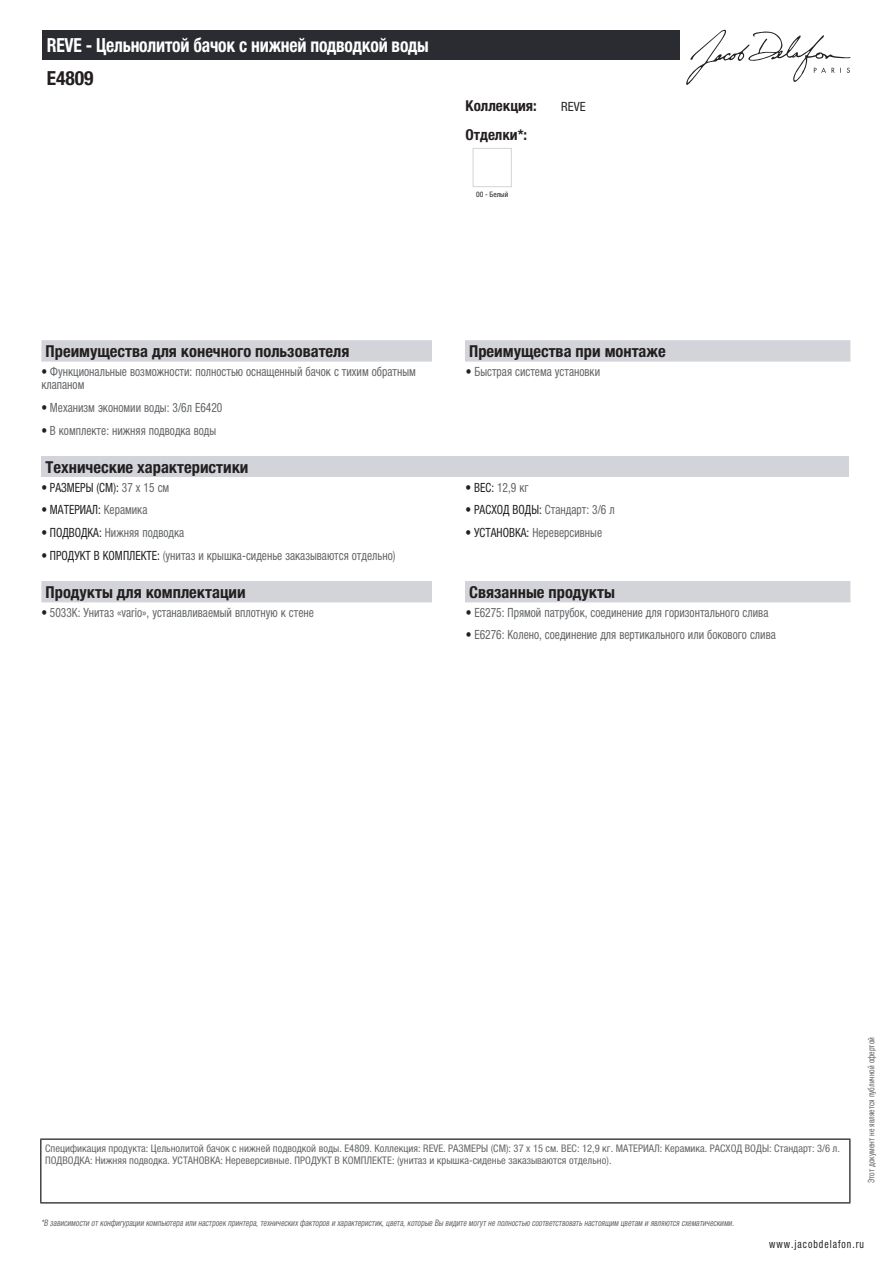
<style>
.page{position:relative;width:893px;height:1263px;background:#fff}
.page>*{position:absolute;margin:0;border:0;box-sizing:border-box;transform-origin:0 0}
.t1{font:700 condensed 19.5px "Helvetica Neue LTCYR";letter-spacing:-.01em;color:#fff;scale:.9 1}
.t2{font:700 condensed 19.5px "Helvetica Neue LTCYR";color:#231f20}
.t3{font:700 condensed 16.5px "Helvetica Neue LTCYR";color:#231f20}
.t4{font:700 condensed 15px "Helvetica Neue LTCYR";color:#231f20}
.t5{font:condensed 12.75px/13.5px "Helvetica Neue LTCYR";color:#626568;scale:.9 1}
.t6{font:condensed 12.75px "Helvetica Neue LTCYR";color:#231f20;scale:.9 1}
.t7{font:condensed 12.75px "Helvetica Neue LTCYR";color:#231f20}
.t8{font:condensed 11.25px "Helvetica Neue LTCYR";letter-spacing:.1em;color:#231f20;scale:.87 1}
.t9{font:condensed 10.5px/12px "Helvetica Neue LTCYR";color:#626568}
.t10{font:italic condensed 9px "Helvetica Neue LTCYR";color:#626568;scale:.87 1}
.t11{font:condensed 9px "Helvetica Neue LTCYR";color:#626568;scale:.87 1}
.t12{font:condensed 7.5px "Helvetica Neue LTCYR";color:#231f20}
.s1{color:#231f20}
.s2{color:#626568}
</style>
<div class="page">
<svg style="left:686px;top:30px;width:164px;height:55px"></svg>
<div style="left:473px;top:148px;width:39px;height:39px;border:1px solid #d3d4da"></div>
<div style="left:41px;top:340px;width:809px;height:22px;background:#d3d4da"></div>
<div style="left:432px;top:340px;width:33px;height:22px;background:#fff"></div>
<div style="left:41px;top:456px;width:808px;height:21px;background:#d3d4da"></div>
<div style="left:41px;top:581px;width:809px;height:21px;background:#d3d4da"></div>
<div style="left:432px;top:581px;width:33px;height:21px;background:#fff"></div>
<div style="left:43px;top:30px;width:637px;height:30px;background:#2a2c32"></div>
<hr style="left:40px;top:1138px;width:810px;height:2px;background:#040503">
<hr style="left:40px;top:1140px;width:1px;height:62px;background:#040503">
<hr style="left:849px;top:1140px;width:1px;height:62px;background:#040503">
<hr style="left:40px;top:1202px;width:810px;height:1px;background:#040503">
<h1 class="t1" style="left:47px;top:34px;width:426px">REVE - Цельнолитой бачок с нижней подводкой воды</h1>
<h1 class="t2" style="left:47px;top:67px;width:48px">E4809</h1>
<p class="t4" style="left:466px;top:97px;width:73px">Коллекция:</p>
<p class="t7" style="left:561px;top:99px;width:26px">REVE</p>
<p class="t4" style="left:466px;top:126px;width:63px">Отделки*:</p>
<p class="t12" style="left:476px;top:190px;width:34px">00 - Белый</p>
<p class="t3" style="left:46px;top:342px;width:305px">Преимущества для конечного пользователя</p>
<p class="t3" style="left:469px;top:342px;width:198px">Преимущества при монтаже</p>
<p class="t5" style="left:41px;top:365px;width:418px"><span class="s1">•</span> Функциональные возможности: полностью оснащенный бачок с тихим обратным клапаном</p>
<p class="t5" style="left:466px;top:365px;width:151px"><span class="s1">•</span> Быстрая система установки</p>
<p class="t5" style="left:41px;top:401px;width:203px"><span class="s1">•</span> Механизм экономии воды: 3/6л E6420</p>
<p class="t5" style="left:41px;top:424px;width:196px"><span class="s1">•</span> В комплекте: нижняя подводка воды</p>
<p class="t3" style="left:46px;top:458px;width:204px">Технические характеристики</p>
<p class="t6" style="left:41px;top:480px;width:144px">• РАЗМЕРЫ (СМ): <span class="s2">37 x 15 см</span></p>
<p class="t5" style="left:466px;top:480px;width:72px"><span class="s1">• ВЕС:</span> 12,9 кг</p>
<p class="t6" style="left:41px;top:503px;width:119px">• МАТЕРИАЛ: <span class="s2">Керамика</span></p>
<p class="t5" style="left:466px;top:503px;width:167px"><span class="s1">• РАСХОД ВОДЫ:</span> Стандарт: 3/6 л</p>
<p class="t5" style="left:41px;top:526px;width:160px"><span class="s1">• ПОДВОДКА:</span> Нижняя подводка</p>
<p class="t5" style="left:466px;top:526px;width:153px"><span class="s1">• УСТАНОВКА:</span> Нереверсивные</p>
<p class="t5" style="left:41px;top:548px;width:395px"><span class="s1">• ПРОДУКТ В КОМПЛЕКТЕ:</span> (унитаз и крышка-сиденье заказываются отдельно)</p>
<p class="t3" style="left:46px;top:583px;width:202px">Продукты для комплектации</p>
<p class="t3" style="left:469px;top:583px;width:147px">Связанные продукты</p>
<p class="t5" style="left:41px;top:605px;width:304px"><span class="s1">•</span> 5033K: Унитаз «vario», устанавливаемый вплотную к стене</p>
<p class="t5" style="left:466px;top:605px;width:338px"><span class="s1">•</span> E6275: Прямой патрубок, соединение для горизонтального слива</p>
<p class="t5" style="left:466px;top:628px;width:346px"><span class="s1">•</span> E6276: Колено, соединение для вертикального или бокового слива</p>
<p class="t9" style="left:45px;top:1142px;width:796px">Спецификация продукта: Цельнолитой бачок с нижней подводкой воды. E4809. Коллекция: REVE. РАЗМЕРЫ (СМ): 37 x 15 см. ВЕС: 12,9 кг. МАТЕРИАЛ: Керамика. РАСХОД ВОДЫ: Стандарт: 3/6 л.<br>ПОДВОДКА: Нижняя подводка. УСТАНОВКА: Нереверсивные. ПРОДУКТ В КОМПЛЕКТЕ: (унитаз и крышка-сиденье заказываются отдельно).</p>
<p class="t10" style="left:41px;top:1218px;width:800px">*В зависимости отконфигурации компьютера или настроек принтера,техническихфакторов и характеристик,цвета,которые Вы видите могутне полностью соответствоватьнастоящим цветам и являются схематическими.</p>
<p class="t11" style="left:866px;top:1183px;width:169px;rotate:-90deg">Этот документ не является публичной офертой</p>
<p class="t8" style="left:769px;top:1237px;width:110px">www.jacobdelafon.ru</p>
</div>
